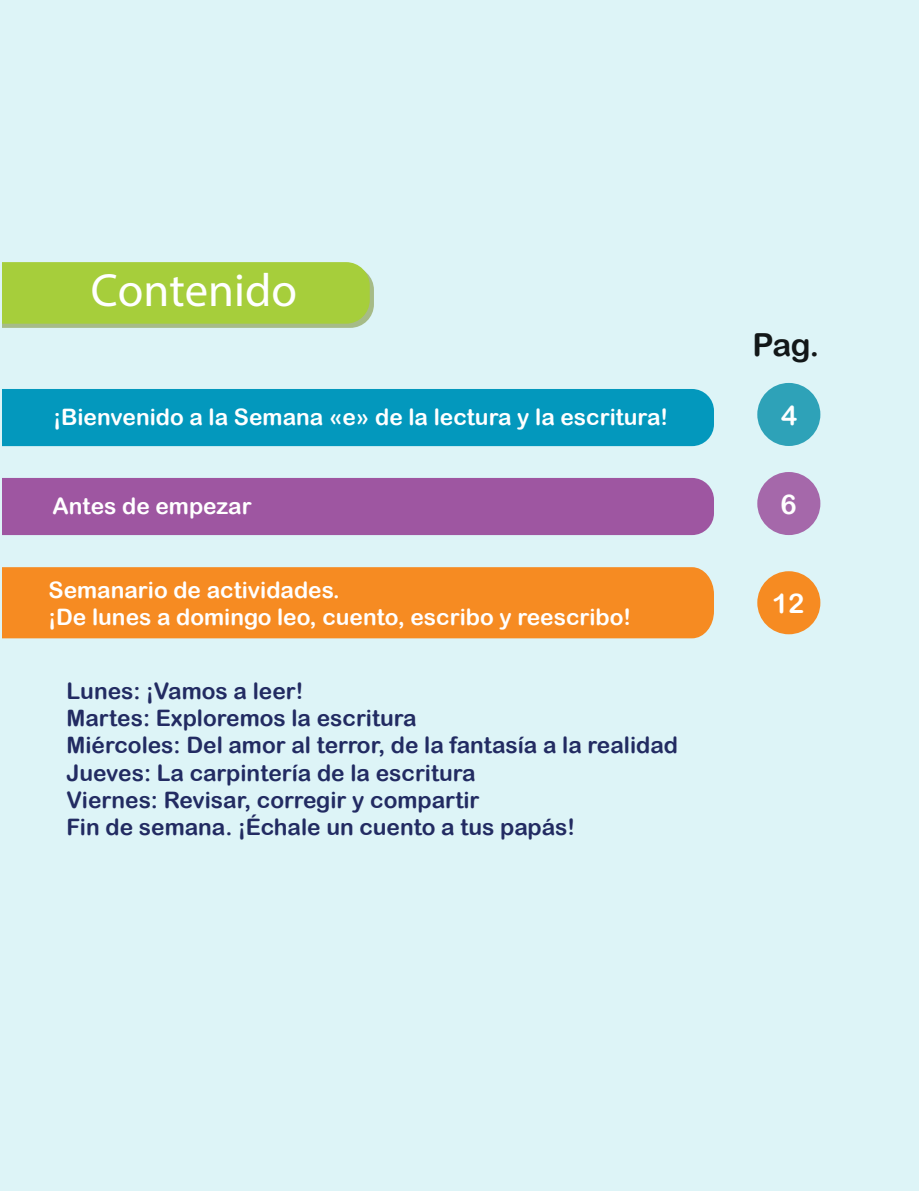
<style>
.page{position:relative;width:919px;height:1191px;background:#fff}
.page>*{position:absolute;margin:0;border:0;box-sizing:border-box;transform-origin:0 0}
.t1{font:46.65px "Myriad Pro";color:#fff}
.t2{font:31.8px "Arial Rounded MT Bold";color:#121718}
.t3{font:27.15px "Arial Rounded MT Bold";color:#fff}
.t4{font:22.65px/27.2px "Arial Rounded MT Bold";color:#222b62}
.t5{font:22.65px/27.2px "Arial Rounded MT Bold";color:#fff}
</style>
<div class="page">
<div style="left:0;top:0;width:918px;height:1191px;background:#ddf4f7"></div>
<svg style="left:3px;top:262px;width:371px;height:66px;background:#a6cd43"></svg>
<div style="left:3px;top:389px;width:711px;height:57px;background:#0398bd"></div>
<div style="left:3px;top:478px;width:711px;height:57px;background:#9e56a1"></div>
<div style="left:3px;top:567px;width:711px;height:71px;background:#f68b22"></div>
<div style="left:757px;top:383px;width:63px;height:63px;background:#2ea2b8;border-radius:50%"></div>
<div style="left:757px;top:472px;width:63px;height:63px;background:#a568aa;border-radius:50%"></div>
<div style="left:757px;top:571px;width:63px;height:63px;background:#f68b22;border-radius:50%"></div>
<h1 class="t1" style="left:91px;top:262px;width:208px">Contenido</h1>
<p class="t5" style="left:54px;top:403px;width:616px">¡Bienvenido a la Semana «e» de la lectura y la escritura!</p>
<p class="t5" style="left:53px;top:492px;width:200px">Antes de empezar</p>
<p class="t5" style="left:49px;top:576px;width:584px">Semanario de actividades.<br>¡De lunes a domingo leo, cuento, escribo y reescribo!</p>
<p class="t4" style="left:67px;top:677px;width:613px">Lunes: ¡Vamos a leer!<br>Martes: Exploremos la escritura<br>Miércoles: Del amor al terror, de la fantasía a la realidad Jueves: La carpintería de la escritura<br>Viernes: Revisar, corregir y compartir<br>Fin de semana. ¡Échale un cuento a tus papás!</p>
<h2 class="t2" style="left:752px;top:326px;width:69px">Pag.</h2>
<p class="t3" style="left:781px;top:399px;width:18px">4</p>
<p class="t3" style="left:780px;top:488px;width:18px">6</p>
<p class="t3" style="left:772px;top:587px;width:34px">12</p>
</div>
